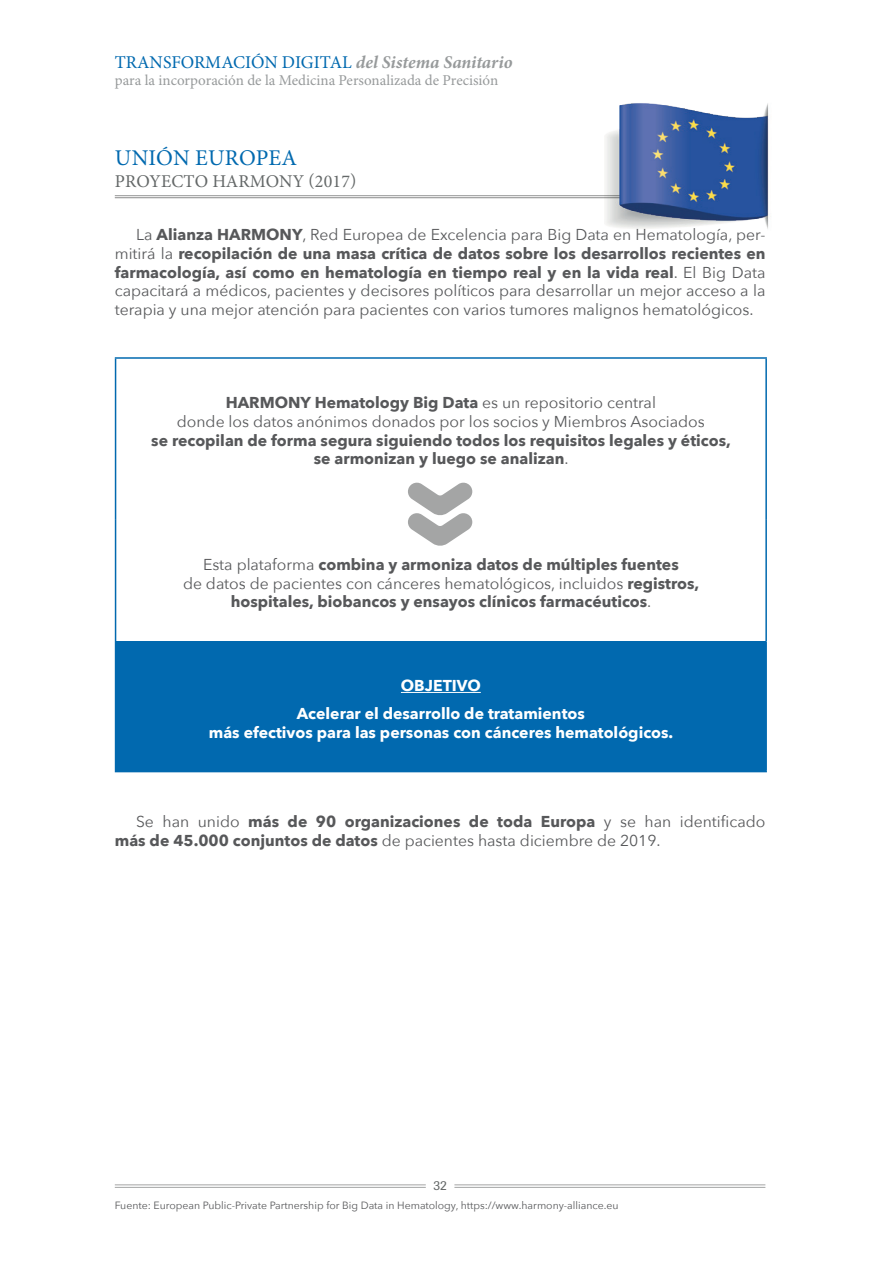
<style>
.page{position:relative;width:893px;height:1263px;background:#fff}
.page>*{position:absolute;margin:0;border:0;box-sizing:border-box;transform-origin:0 0}
.SUBTITULO{font:22.5px "Minion Pro";letter-spacing:.005em;color:#0169af}
.t1{font:18px "Minion Pro";color:#0169af}
.SUBTITULO-2{font:18px "Minion Pro";letter-spacing:.01em;color:#646868}
.texto_general{font:15.75px/18.9px "Avenir Next";color:#57585a;text-align:justify}
.texto_general-2{font:700 15.75px/18.9px "Avenir Next";color:#57585a;text-align:center}
.texto_general-3{font:700 15.75px/18.9px "Avenir Next";color:#fff;text-align:center}
.t2{font:15px "Minion Pro";color:#979a9b}
.t3{font:13.5px "Imago";color:#646868}
.texto_general-4{font:10.5px "Avenir Next";color:#57585a}
.s1{font-weight:700;font-style:italic;color:#979a9b}
.s2{font-weight:700}
.s3{font-weight:400}
</style>
<div class="page">
<hr style="left:115px;top:1187px;width:311px;height:1px;background:#a4a5a5">
<hr style="left:115px;top:1184px;width:311px;height:1px;background:#a4a5a5">
<hr style="left:454px;top:1187px;width:311px;height:1px;background:#a4a5a5">
<hr style="left:454px;top:1184px;width:311px;height:1px;background:#a4a5a5">
<hr style="left:115px;top:195px;width:650px;height:1px;background:#a4a5a5">
<hr style="left:115px;top:197px;width:650px;height:1px;background:#a4a5a5">
<div style="left:116px;top:641px;width:650px;height:130px;background:#0169af"></div>
<hr style="left:115px;top:357px;width:652px;height:2px;background:#0169af">
<hr style="left:115px;top:359px;width:1px;height:161px;background:#0169af">
<hr style="left:765px;top:359px;width:2px;height:161px;background:#0169af">
<hr style="left:115px;top:520px;width:1px;height:121px;background:#0169af">
<hr style="left:765px;top:520px;width:2px;height:121px;background:#0169af">
<hr style="left:115px;top:641px;width:1px;height:130px;background:#0169af">
<hr style="left:765px;top:641px;width:2px;height:130px;background:#0169af">
<hr style="left:115px;top:771px;width:652px;height:1px;background:#0169af">
<hr style="left:401px;top:692px;width:80px;height:1px;background:#fff">
<img style="left:604px;top:103px;width:167px;height:126px">
<svg style="left:408px;top:482px;width:64px;height:64px"></svg>
<p class="t1" style="left:115px;top:51px;width:399px">TRANSFORMACIÓN DIGITAL <span class="s1">del Sistema Sanitario</span></p>
<p class="t2" style="left:115px;top:71px;width:385px">para la incorporación de la Medicina Personalizada de Precisión</p>
<p class="SUBTITULO" style="left:115px;top:145px;width:184px">UNIÓN EUROPEA</p>
<p class="SUBTITULO-2" style="left:115px;top:170px;width:243px">PROYECTO HARMONY (2017)</p>
<p class="texto_general" style="left:115px;top:224px;width:652px;text-indent:21px">La <span class="s2">Alianza HARMONY</span>, Red Europea de Excelencia para Big Data en Hematología, per&shy;mitirá la <span class="s2">recopilación de una masa crítica de datos sobre los desarrollos recientes en farmacología, así como en hematología en tiempo real y en la vida real</span>. El Big Data capacitará a médicos, pacientes y decisores políticos para desarrollar un mejor acceso a la terapia y una mejor atención para pacientes con varios tumores malignos hematológicos.</p>
<p class="texto_general-2" style="left:151px;top:393px;width:581px">HARMONY Hematology Big Data <span class="s3">es un repositorio central<br>donde los datos anónimos donados por los socios y Miembros Asociados<br></span>se recopilan de forma segura siguiendo todos los requisitos legales y éticos, se armonizan y luego se analizan<span class="s3">.</span></p>
<p class="texto_general-2" style="left:183px;top:554px;width:518px"><span class="s3">Esta plataforma</span> combina y armoniza datos de múltiples fuentes<br><span class="s3">de datos de pacientes con cánceres hematológicos, incluidos</span> registros, hospitales, biobancos y ensayos clínicos farmacéuticos<span class="s3">.</span></p>
<p class="texto_general-3" style="left:401px;top:676px;width:81px">OBJETIVO</p>
<p class="texto_general-3" style="left:209px;top:703px;width:466px">Acelerar el desarrollo de tratamientos<br>más efectivos para las personas con cánceres hematológicos.</p>
<p class="texto_general" style="left:115px;top:811px;width:652px;text-indent:21px">Se han unido <span class="s2">más de 90 organizaciones de toda Europa</span> y se han identificado <span class="s2">más de 45.000 conjuntos de datos</span> de pacientes hasta diciembre de 2019.</p>
<p class="t3" style="left:433px;top:1178px;width:15px">32</p>
<p class="texto_general-4" style="left:115px;top:1197px;width:505px">Fuente: European Public-Private Partnership for Big Data in Hematology, https://www.harmony-alliance.eu</p>
</div>
